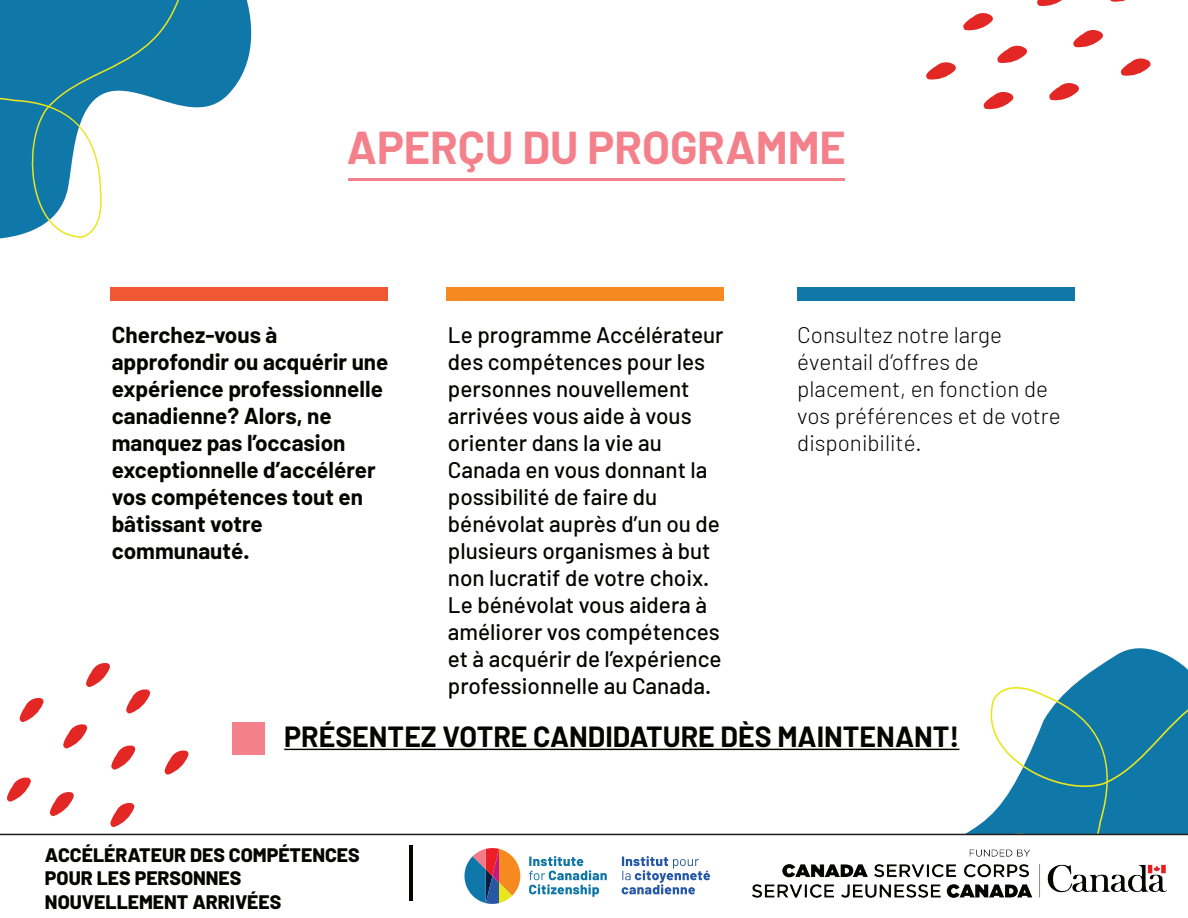
<style>
.page{position:relative;width:1188px;height:918px;background:#fff}
.page>*{position:absolute;margin:0;border:0;box-sizing:border-box;transform-origin:0 0}
.t1{font:700 45px "Barlow";color:#f3808a}
.t2{font:700 28.5px "Barlow";color:#040503}
.t3{font:500 22.5px/27px "Barlow";color:#040503}
.t4{font:700 22.5px/27px "Barlow";color:#040503}
.t5{font:300 22.5px/27px "Barlow";color:#040503}
.t6{font:800 19.5px/23.4px "Barlow";color:#040503}
</style>
<div class="page">
<svg style="left:859px;top:648px;width:329px;height:103px"></svg>
<svg style="left:957px;top:678px;width:231px;height:156px"></svg>
<svg style="left:963px;top:13px;width:30px;height:18px"></svg>
<svg style="left:926px;top:62px;width:30px;height:18px"></svg>
<svg style="left:983px;top:91px;width:31px;height:19px"></svg>
<svg style="left:1037px;top:0;width:25px;height:6px"></svg>
<svg style="left:997px;top:45px;width:30px;height:18px"></svg>
<svg style="left:1110px;top:0;width:16px;height:2px"></svg>
<svg style="left:1073px;top:30px;width:30px;height:18px"></svg>
<svg style="left:1049px;top:83px;width:30px;height:18px"></svg>
<svg style="left:1120px;top:58px;width:31px;height:18px"></svg>
<svg style="left:19px;top:698px;width:25px;height:24px"></svg>
<svg style="left:7px;top:777px;width:24px;height:25px"></svg>
<svg style="left:63px;top:724px;width:25px;height:25px"></svg>
<svg style="left:49px;top:792px;width:25px;height:25px"></svg>
<svg style="left:126px;top:689px;width:25px;height:25px"></svg>
<svg style="left:111px;top:745px;width:25px;height:25px"></svg>
<svg style="left:110px;top:803px;width:25px;height:24px"></svg>
<svg style="left:164px;top:750px;width:25px;height:25px"></svg>
<svg style="left:86px;top:663px;width:24px;height:25px"></svg>
<svg style="left:0;top:0;width:252px;height:239px"></svg>
<svg style="left:0;top:0;width:189px;height:238px;fill:#1077a9"></svg>
<div style="left:110px;top:287px;width:278px;height:14px;background:#f05834"></div>
<div style="left:446px;top:287px;width:278px;height:14px;background:#f68a20"></div>
<div style="left:797px;top:287px;width:278px;height:14px;background:#1077a9"></div>
<hr style="left:284px;top:749px;width:675px;height:1px;background:#040503">
<div style="left:233px;top:723px;width:32px;height:32px;background:#f3808a"></div>
<hr style="left:348px;top:178px;width:496px;height:3px;background:#f3808a">
<svg style="left:465px;top:848px;width:55px;height:56px"></svg>
<svg style="left:529px;top:856px;width:78px;height:41px"></svg>
<svg style="left:622px;top:856px;width:88px;height:38px"></svg>
<img style="left:734px;top:825px;width:445px;height:73px">
<hr style="left:409px;top:845px;width:4px;height:56px;background:#040503">
<hr style="left:0;top:834px;width:1188px;height:1px;background:#211d1e">
<h1 class="t1" style="left:347px;top:120px;width:501px">APERÇU DU PROGRAMME</h1>
<p class="t4" style="left:112px;top:322px;width:278px">Cherchez-vous à approfondir ou acquérir une expérience professionnelle canadienne? Alors, ne manquez pas l’occasion exceptionnelle d’accélérer vos compétences tout en bâtissant votre communauté.</p>
<p class="t3" style="left:448px;top:321px;width:277px">Le programme Accélérateur des compétences pour les personnes nouvellement arrivées vous aide à vous orienter dans la vie au<br>Canada en vous donnant la possibilité de faire du bénévolat auprès d’un ou de plusieurs organismes à but non lucratif de votre choix.<br>Le bénévolat vous aidera à améliorer vos compétences et à acquérir de l’expérience professionnelle au Canada.</p>
<p class="t5" style="left:797px;top:321px;width:265px">Consultez notre large éventail d’offres de placement, en fonction de vos préférences et de votre disponibilité.</p>
<p class="t2" style="left:284px;top:719px;width:677px">PRÉSENTEZ VOTRE CANDIDATURE DÈS MAINTENANT!</p>
<p class="t6" style="left:45px;top:843px;width:316px">ACCÉLÉRATEUR DES COMPÉTENCES<br>POUR LES PERSONNES<br>NOUVELLEMENT ARRIVÉES</p>
</div>
